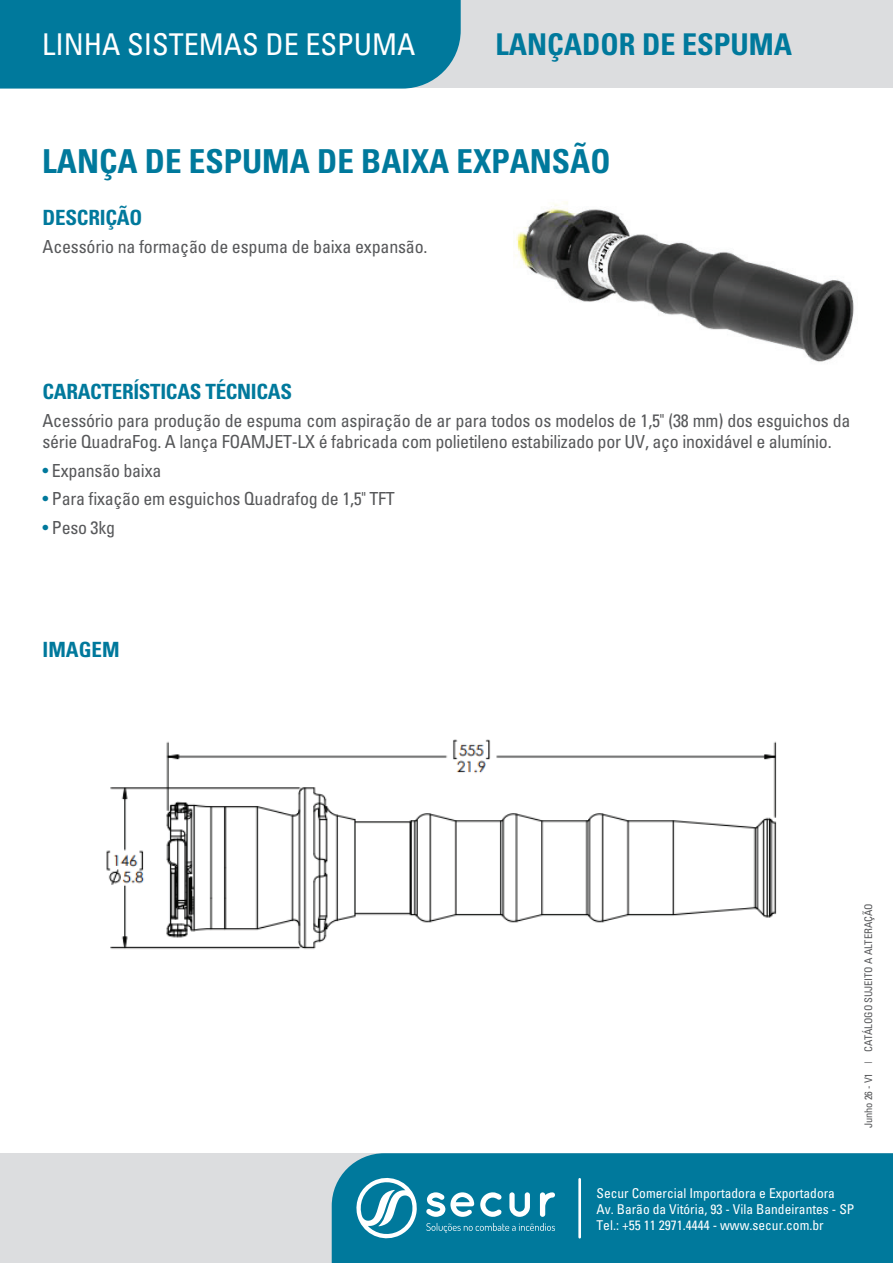
<style>
.page{position:relative;width:893px;height:1263px;background:#fff}
.page>*{position:absolute;margin:0;border:0;box-sizing:border-box;transform-origin:0 0}
.t1{font:700 condensed 33px "Univers";color:#00799c}
.t2{font:condensed 30px "Univers";color:#fff}
.t3{font:700 condensed 30px "Univers";color:#00799c}
.t4{font:700 condensed 21px "Univers";letter-spacing:-.015em;color:#00799c}
.t5{font:condensed 18px/21px "Univers";letter-spacing:-.015em;color:#57585a}
.t6{font:condensed 13.5px/16.2px "Univers";color:#fff}
.t7{font:condensed 10.5px "Univers";letter-spacing:-.01em;color:#57585a}
.s1{color:#00799c}
</style>
<div class="page">
<img style="left:514px;top:201px;width:340px;height:161px">
<div style="left:0;top:0;width:893px;height:88px;background:#dcdddf"></div>
<div style="left:0;top:1153px;width:893px;height:110px;background:#dcdddf"></div>
<div style="left:0;top:0;width:461px;height:89px;background:#00799c"></div>
<div style="left:332px;top:1153px;width:561px;height:110px;background:#00799c"></div>
<svg style="left:354px;top:1174px;width:63px;height:68px;background:#4ea2ba"></svg>
<svg style="left:426px;top:1192px;width:129px;height:25px;background:#67afc4"></svg>
<svg style="left:426px;top:1223px;width:129px;height:10px"></svg>
<hr style="left:578px;top:1179px;width:3px;height:58px;background:#fff">
<img style="left:106px;top:739px;width:671px;height:211px">
<h2 class="t2" style="left:42px;top:26px;width:375px">LINHA SISTEMAS DE ESPUMA</h2>
<h2 class="t3" style="left:496px;top:26px;width:298px">LANÇADOR DE ESPUMA</h2>
<h1 class="t1" style="left:42px;top:141px;width:570px">LANÇA DE ESPUMA DE BAIXA EXPANSÃO</h1>
<p class="t4" style="left:43px;top:204px;width:101px">DESCRIÇÃO</p>
<p class="t5" style="left:43px;top:236px;width:387px">Acessório na formação de espuma de baixa expansão.</p>
<p class="t4" style="left:43px;top:378px;width:251px">CARACTERÍSTICAS TÉCNICAS</p>
<p class="t5" style="left:43px;top:410px;width:809px">Acessório para produção de espuma com aspiração de ar para todos os modelos de 1,5" (38 mm) dos esguichos da série QuadraFog. A lança FOAMJET-LX é fabricada com polietileno estabilizado por UV, aço inoxidável e alumínio.</p>
<p class="t5" style="left:43px;top:459px;width:120px"><span class="s1">•</span> Expansão baixa</p>
<p class="t5" style="left:43px;top:488px;width:354px"><span class="s1">•</span> Para fixação em esguichos Quadrafog de 1,5" TFT</p>
<p class="t5" style="left:43px;top:516px;width:74px"><span class="s1">•</span> Peso 3kg</p>
<p class="t4" style="left:43px;top:636px;width:78px">IMAGEM</p>
<p class="t7" style="left:862px;top:1128px;width:226px;rotate:-90deg">Junho 26 - V1 | CATÁLOGO SUJEITO A ALTERAÇÃO</p>
<p class="t6" style="left:596px;top:1184px;width:259px">Secur Comercial Importadora e Exportadora<br>Av. Barão da Vitória, 93 - Vila Bandeirantes - SP<br>Tel.: +55 11 2971.4444 - www.secur.com.br</p>
</div>
